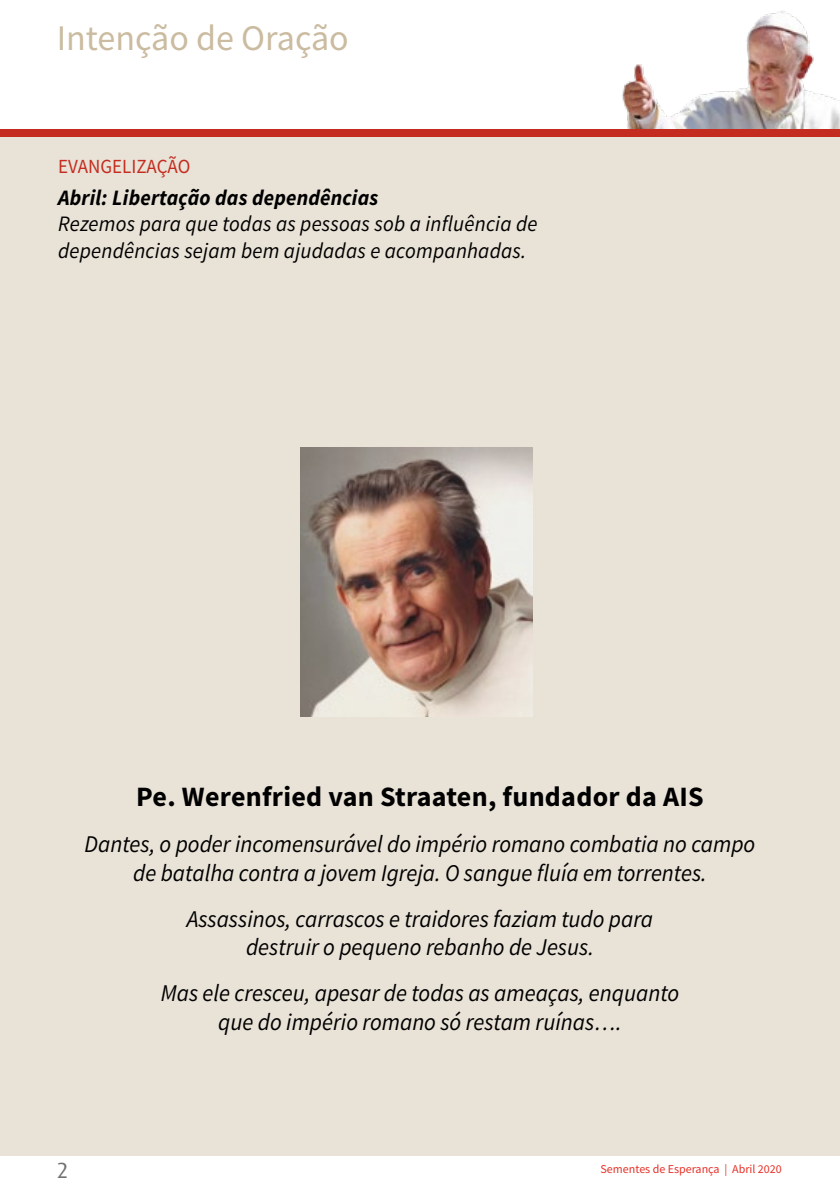
<style>
.page{position:relative;width:840px;height:1191px;background:#fff}
.page>*{position:absolute;margin:0;border:0;box-sizing:border-box;transform-origin:0 0}
.t1{font:36px "Source Sans Pro";color:#cbbba0}
.t2{font:700 28px "Source Sans Pro";letter-spacing:.01em;color:#000}
.t3{font:italic 24px/28.8px "Source Sans Pro";color:#000;text-align:center;scale:.95 1}
.t4{font:italic 22px/26.4px "Source Sans Pro";letter-spacing:.01em;color:#000;scale:.95 1}
.t5{font:italic 700 22px "Source Sans Pro";letter-spacing:.01em;color:#000;scale:.95 1}
.t6{font:22px "Dax";color:#727271}
.t7{font:20px "Source Sans Pro";color:#c32c1f;scale:.95 1}
.t8{font:12px "Source Sans Pro";color:#e63027}
</style>
<div class="page">
<img style="left:622px;top:10px;width:217px;height:119px">
<div style="left:0;top:129px;width:839px;height:1026px;background:#e9e2d7"></div>
<div style="left:0;top:129px;width:839px;height:8px;background:#c32c1f"></div>
<img style="left:300px;top:447px;width:232px;height:269px">
<h1 class="t1" style="left:57px;top:15px;width:293px">Intenção de Oração</h1>
<p class="t7" style="left:58px;top:153px;width:140px">EVANGELIZAÇÃO</p>
<p class="t5" style="left:58px;top:183px;width:338px">Abril: Libertação das dependências</p>
<p class="t4" style="left:58px;top:210px;width:506px">Rezemos para que todas as pessoas sob a influência de dependências sejam bem ajudadas e acompanhadas.</p>
<p class="t2" style="left:136px;top:778px;width:568px">Pe. Werenfried van Straaten, fundador da AIS</p>
<p class="t3" style="left:84px;top:829px;width:707px">Dantes, o poder incomensurável do império romano combatia no campo de batalha contra a jovem Igreja. O sangue fluía em torrentes.</p>
<p class="t3" style="left:187px;top:904px;width:492px">Assassinos, carrascos e traidores faziam tudo para destruir o pequeno rebanho de Jesus.</p>
<p class="t3" style="left:161px;top:978px;width:547px">Mas ele cresceu, apesar de todas as ameaças, enquanto que do império romano só restam ruínas….</p>
<p class="t6" style="left:57px;top:1157px;width:13px">2</p>
<p class="t8" style="left:600px;top:1161px;width:183px">Sementes de Esperança | Abril 2020</p>
</div>
